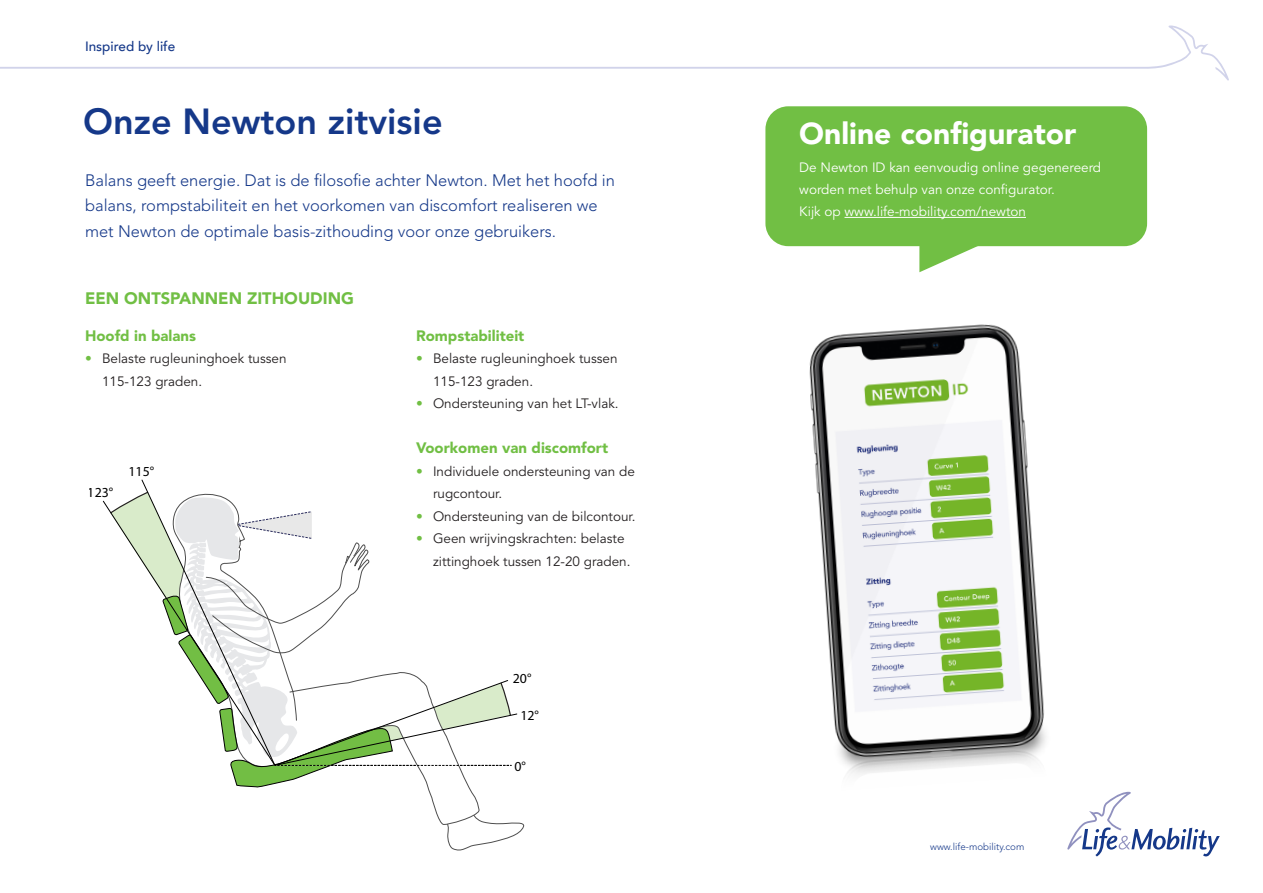
<style>
.page{position:relative;width:1263px;height:893px;background:#fff}
.page>*{position:absolute;margin:0;border:0;box-sizing:border-box;transform-origin:0 0}
.t1{font:800 36px "Avenir LT Std";color:#153889}
.t2{font:900 30px "Avenir LT Std";color:#fff}
.t3{font:300 16.5px/25.5px "Avenir LT Std";color:#153889}
.t4{font:900 16.5px "Avenir LT Std";color:#71bf44}
.t5{font:900 15px "Avenir LT Std";color:#71bf44}
.t6{font:13.8px "Myriad Pro";color:#000}
.t7{font:13.5px/22.5px "Avenir LT Std";color:#231f20}
.t8{font:13.5px/21.9px "Avenir LT Std";color:#fff}
.t9{font:500 13.5px "Avenir";color:#153889}
.t10{font:300 9.75px "Avenir LT Std";color:#153889}
.s1{color:#71bf44}
</style>
<div class="page">
<svg style="left:447px;top:820px;width:78px;height:31px"></svg>
<svg style="left:109px;top:479px;width:409px;height:309px"></svg>
<svg style="left:0;top:26px;width:1229px;height:55px"></svg>
<svg style="left:1067px;top:792px;width:153px;height:64px"></svg>
<img style="left:809px;top:324px;width:237px;height:451px">
<div style="left:765px;top:106px;width:382px;height:140px;background:#71bf44;border-radius:23px"></div>
<svg style="left:919px;top:216px;width:75px;height:56px"></svg>
<hr style="left:844px;top:217px;width:182px;height:1px;background:#fff">
<p class="t9" style="left:85px;top:34px;width:92px">Inspired by life</p>
<p class="t1" style="left:83px;top:100px;width:361px">Onze Newton zitvisie</p>
<p class="t3" style="left:85px;top:167px;width:531px">Balans geeft energie. Dat is de filosofie achter Newton. Met het hoofd in balans, rompstabiliteit en het voorkomen van discomfort realiseren we met Newton de optimale basis-zithouding voor onze gebruikers.</p>
<p class="t4" style="left:85px;top:288px;width:270px">EEN ONTSPANNEN ZITHOUDING</p>
<p class="t5" style="left:85px;top:327px;width:113px">Hoofd in balans</p>
<p class="t7" style="left:102px;top:348px;width:186px;text-indent:-17px"><span class="s1">•</span> Belaste rugleuninghoek tussen<br>115-123 graden.</p>
<p class="t6" style="left:88px;top:484px;width:27px">123°</p>
<p class="t6" style="left:128px;top:464px;width:27px">115°</p>
<p class="t5" style="left:416px;top:327px;width:110px">Rompstabiliteit</p>
<p class="t7" style="left:433px;top:348px;width:186px;text-indent:-17px"><span class="s1">•</span> Belaste rugleuninghoek tussen<br>115-123 graden.</p>
<p class="t7" style="left:416px;top:393px;width:204px"><span class="s1">•</span> Ondersteuning van het LT-vlak.</p>
<p class="t5" style="left:416px;top:439px;width:194px">Voorkomen van discomfort</p>
<p class="t7" style="left:433px;top:460px;width:203px;text-indent:-17px"><span class="s1">•</span> Individuele ondersteuning van de rugcontour.</p>
<p class="t7" style="left:416px;top:505px;width:221px"><span class="s1">•</span> Ondersteuning van de bilcontour.</p>
<p class="t7" style="left:433px;top:528px;width:199px;text-indent:-17px"><span class="s1">•</span> Geen wrijvingskrachten: belaste zittinghoek tussen 12-20 graden.</p>
<p class="t6" style="left:513px;top:671px;width:20px">20°</p>
<p class="t6" style="left:520px;top:708px;width:20px">12°</p>
<p class="t6" style="left:514px;top:759px;width:13px">0°</p>
<p class="t2" style="left:799px;top:115px;width:279px">Online configurator</p>
<p class="t8" style="left:799px;top:157px;width:303px">De Newton ID kan eenvoudig online gegenereerd worden met behulp van onze configurator.<br>Kijk op www.life-mobility.com/newton</p>
<p class="t10" style="left:930px;top:841px;width:96px">www.life-mobility.com</p>
</div>
